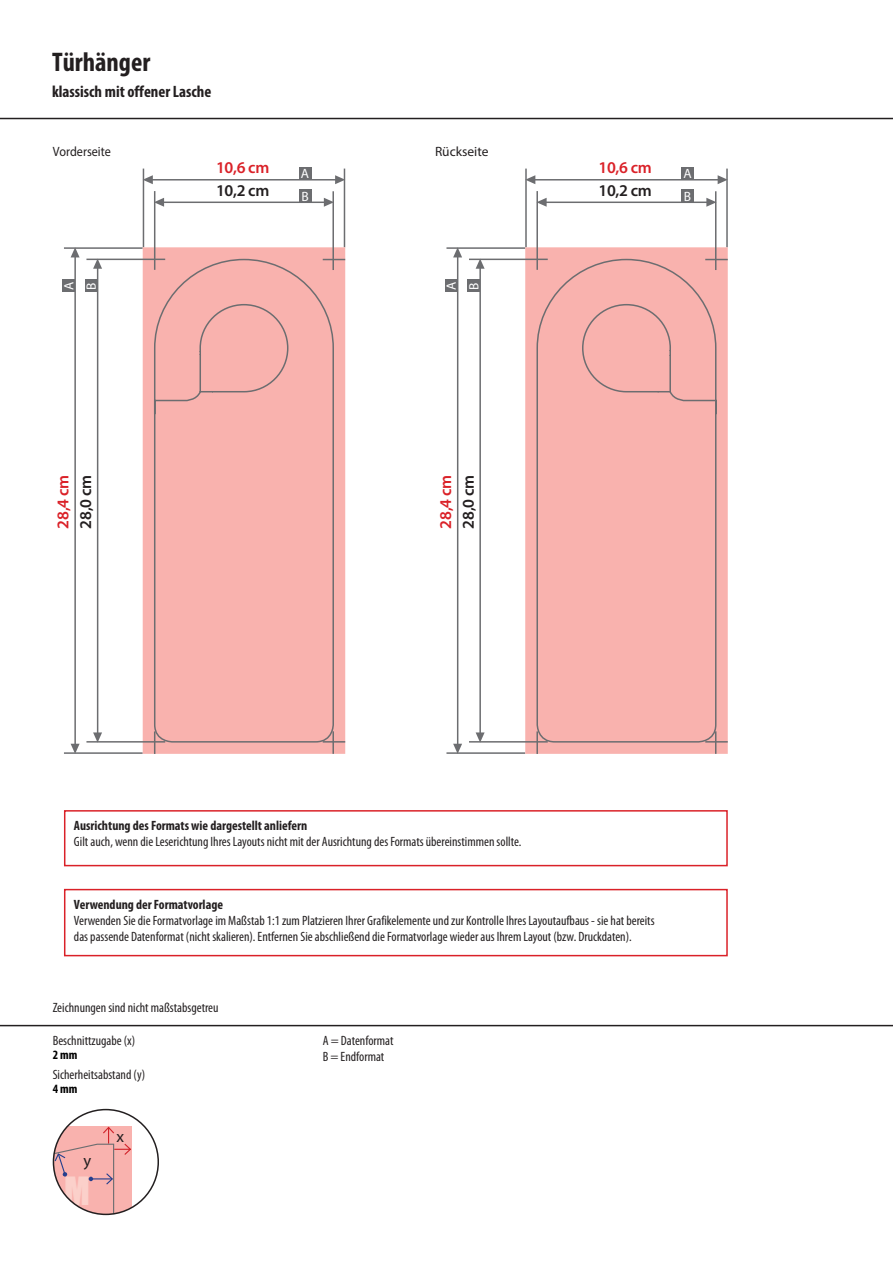
<style>
.page{position:relative;width:893px;height:1263px;background:#fff}
.page>*{position:absolute;margin:0;border:0;box-sizing:border-box;transform-origin:0 0}
.t1{font:36px "Impact";color:#fbd0ca}
.t2{font:700 condensed 27px "Myriad Pro";color:#231f20}
.t3{font:700 condensed 16.5px "Myriad Pro";color:#231f20}
.t4{font:600 16.5px "Myriad Pro";letter-spacing:-.02em;color:#231f20}
.t5{font:600 16.5px "Myriad Pro";letter-spacing:-.02em;color:#da2128}
.t6{font:16.5px "Myriad Pro";color:#231f20}
.t7{font:condensed 13.5px/16.2px "Myriad Pro";color:#231f20}
.t8{font:700 condensed 13.5px "Myriad Pro";color:#231f20}
.t9{font:13.5px "Myriad Pro";color:#231f20;scale:.9 1}
.t10{font:13.5px "Myriad Pro";color:#231f20}
.t11{font:13.5px "Myriad Pro";color:#fff}
.t12{font:700 condensed 12.75px "Myriad Pro";color:#000}
</style>
<div class="page">
<hr style="left:0;top:118px;width:893px;height:1px;background:#231f20">
<hr style="left:0;top:1025px;width:893px;height:1px;background:#231f20">
<svg style="left:53px;top:1126px;width:79px;height:88px"></svg>
<div style="left:53px;top:1109px;width:106px;height:106px;border:2px solid #231f20;border-radius:50%"></div>
<hr style="left:143px;top:169px;width:1px;height:78px;background:#6c6d70">
<hr style="left:64px;top:247px;width:79px;height:2px;background:#6c6d70">
<hr style="left:64px;top:752px;width:79px;height:2px;background:#6c6d70">
<hr style="left:163px;top:202px;width:162px;height:1px;background:#6c6d70">
<svg style="left:155px;top:198px;width:9px;height:9px"></svg>
<svg style="left:324px;top:198px;width:8px;height:9px"></svg>
<hr style="left:97px;top:268px;width:1px;height:466px;background:#6c6d70">
<svg style="left:93px;top:732px;width:9px;height:9px"></svg>
<svg style="left:93px;top:260px;width:9px;height:9px"></svg>
<hr style="left:152px;top:179px;width:184px;height:2px;background:#6c6d70">
<svg style="left:144px;top:175px;width:9px;height:9px"></svg>
<svg style="left:335px;top:175px;width:9px;height:9px"></svg>
<hr style="left:74px;top:256px;width:2px;height:489px;background:#6c6d70">
<svg style="left:71px;top:744px;width:9px;height:10px"></svg>
<svg style="left:71px;top:247px;width:9px;height:10px"></svg>
<hr style="left:344px;top:169px;width:1px;height:78px;background:#6c6d70">
<div style="left:299px;top:167px;width:12px;height:13px;background:#6c6d70"></div>
<div style="left:62px;top:280px;width:13px;height:12px;background:#6c6d70"></div>
<div style="left:299px;top:190px;width:12px;height:12px;background:#6c6d70"></div>
<div style="left:85px;top:280px;width:13px;height:12px;background:#6c6d70"></div>
<div style="left:143px;top:247px;width:202px;height:507px;background:#f9b2ae"></div>
<svg style="left:153px;top:258px;width:181px;height:485px"></svg>
<hr style="left:323px;top:741px;width:22px;height:2px;background:#6c6d70">
<hr style="left:332px;top:731px;width:2px;height:23px;background:#6c6d70">
<hr style="left:86px;top:741px;width:79px;height:2px;background:#6c6d70">
<svg style="left:154px;top:731px;width:1px;height:23px"></svg>
<hr style="left:154px;top:191px;width:1px;height:79px;background:#6c6d70">
<hr style="left:86px;top:259px;width:79px;height:1px;background:#6c6d70">
<hr style="left:332px;top:191px;width:2px;height:79px;background:#6c6d70">
<svg style="left:155px;top:251px;width:190px;height:160px"></svg>
<hr style="left:525px;top:169px;width:2px;height:78px;background:#6c6d70">
<hr style="left:446px;top:247px;width:79px;height:2px;background:#6c6d70">
<hr style="left:446px;top:752px;width:79px;height:2px;background:#6c6d70">
<hr style="left:545px;top:202px;width:162px;height:1px;background:#6c6d70">
<svg style="left:538px;top:198px;width:9px;height:9px"></svg>
<svg style="left:706px;top:198px;width:9px;height:9px"></svg>
<hr style="left:479px;top:268px;width:2px;height:466px;background:#6c6d70">
<svg style="left:476px;top:732px;width:9px;height:9px"></svg>
<svg style="left:476px;top:260px;width:9px;height:9px"></svg>
<hr style="left:534px;top:179px;width:185px;height:2px;background:#6c6d70">
<svg style="left:525px;top:175px;width:10px;height:9px"></svg>
<svg style="left:718px;top:175px;width:8px;height:9px"></svg>
<hr style="left:457px;top:256px;width:1px;height:489px;background:#6c6d70">
<svg style="left:453px;top:744px;width:9px;height:10px"></svg>
<svg style="left:453px;top:247px;width:9px;height:10px"></svg>
<hr style="left:726px;top:169px;width:2px;height:78px;background:#6c6d70">
<div style="left:681px;top:167px;width:13px;height:13px;background:#6c6d70"></div>
<div style="left:445px;top:280px;width:13px;height:12px;background:#6c6d70"></div>
<div style="left:681px;top:190px;width:13px;height:12px;background:#6c6d70"></div>
<div style="left:467px;top:280px;width:13px;height:12px;background:#6c6d70"></div>
<div style="left:525px;top:247px;width:203px;height:507px;background:#f9b2ae;border:9px solid #f9b2ae"></div>
<svg style="left:536px;top:340px;width:181px;height:403px"></svg>
<hr style="left:705px;top:741px;width:23px;height:2px;background:#6c6d70">
<svg style="left:715px;top:731px;width:1px;height:23px"></svg>
<hr style="left:469px;top:741px;width:79px;height:2px;background:#6c6d70">
<hr style="left:536px;top:731px;width:2px;height:23px;background:#6c6d70">
<hr style="left:536px;top:191px;width:2px;height:79px;background:#6c6d70">
<hr style="left:469px;top:259px;width:79px;height:1px;background:#6c6d70">
<hr style="left:715px;top:191px;width:1px;height:79px;background:#6c6d70">
<svg style="left:537px;top:251px;width:191px;height:158px"></svg>
<div style="left:64px;top:889px;width:664px;height:67px;border:2px solid #da2128"></div>
<div style="left:64px;top:810px;width:664px;height:56px;border:2px solid #da2128"></div>
<h2 class="t2" style="left:52px;top:45px;width:100px">Türhänger</h2>
<p class="t3" style="left:52px;top:81px;width:161px">klassisch mit offener Lasche</p>
<p class="t9" style="left:53px;top:144px;width:66px">Vorderseite</p>
<p class="t10" style="left:435px;top:144px;width:55px">Rückseite</p>
<p class="t5" style="left:216px;top:157px;width:55px">10,6 cm</p>
<p class="t11" style="left:301px;top:165px;width:10px">A</p>
<p class="t4" style="left:216px;top:180px;width:55px">10,2 cm</p>
<p class="t11" style="left:301px;top:188px;width:9px">B</p>
<p class="t11" style="left:61px;top:290px;width:10px;rotate:-90deg">A</p>
<p class="t11" style="left:83px;top:290px;width:9px;rotate:-90deg">B</p>
<p class="t11" style="left:443px;top:290px;width:10px;rotate:-90deg">A</p>
<p class="t11" style="left:466px;top:290px;width:9px;rotate:-90deg">B</p>
<p class="t5" style="left:53px;top:528px;width:55px;rotate:-90deg">28,4 cm</p>
<p class="t4" style="left:75px;top:528px;width:55px;rotate:-90deg">28,0 cm</p>
<p class="t5" style="left:435px;top:528px;width:55px;rotate:-90deg">28,4 cm</p>
<p class="t4" style="left:458px;top:528px;width:55px;rotate:-90deg">28,0 cm</p>
<p class="t5" style="left:599px;top:157px;width:55px">10,6 cm</p>
<p class="t4" style="left:599px;top:180px;width:55px">10,2 cm</p>
<p class="t11" style="left:683px;top:165px;width:10px">A</p>
<p class="t11" style="left:684px;top:188px;width:9px">B</p>
<p class="t8" style="left:74px;top:817px;width:235px">Ausrichtung des Formats wie dargestellt anliefern</p>
<p class="t7" style="left:74px;top:834px;width:449px">Gilt auch, wenn die Leserichtung Ihres Layouts nicht mit der Ausrichtung des Formats übereinstimmen sollte.</p>
<p class="t8" style="left:74px;top:896px;width:151px">Verwendung der Formatvorlage</p>
<p class="t7" style="left:74px;top:912px;width:582px">Verwenden Sie die Formatvorlage im Maßstab 1:1 zum Platzieren Ihrer Grafikelemente und zur Kontrolle Ihres Layoutaufbaus - sie hat bereits das passende Datenformat (nicht skalieren). Entfernen Sie abschließend die Formatvorlage wieder aus Ihrem Layout (bzw. Druckdaten).</p>
<p class="t7" style="left:53px;top:999px;width:167px">Zeichnungen sind nicht maßstabsgetreu</p>
<p class="t7" style="left:53px;top:1032px;width:84px">Beschnittzugabe (x)</p>
<p class="t7" style="left:53px;top:1066px;width:94px">Sicherheitsabstand (y)</p>
<p class="t12" style="left:53px;top:1047px;width:26px">2 mm</p>
<p class="t12" style="left:53px;top:1081px;width:26px">4 mm</p>
<p class="t6" style="left:84px;top:1150px;width:9px">y</p>
<h1 class="t1" style="left:64px;top:1163px;width:27px">M</h1>
<p class="t6" style="left:116px;top:1127px;width:9px">x</p>
<p class="t7" style="left:323px;top:1032px;width:72px">A = Datenformat<br>B = Endformat</p>
</div>
